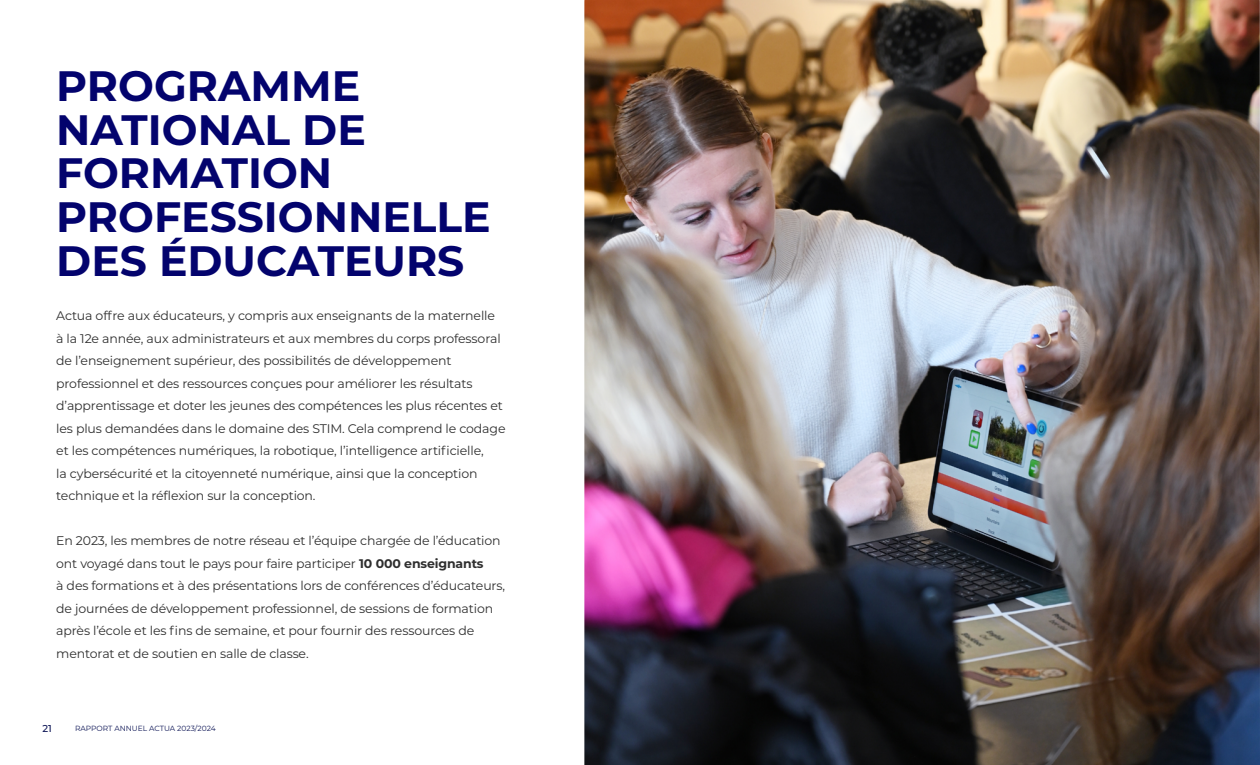
<style>
.page{position:relative;width:1260px;height:765px;background:#fff}
.page>*{position:absolute;margin:0;border:0;box-sizing:border-box;transform-origin:0 0}
.t1{font:700 42.5px/43.8px "Montserrat";color:#03036d}
.t2{font:12.5px/22.5px "Montserrat";letter-spacing:-.01em;color:#2e2e2e}
.t3{font:500 10px "Montserrat";color:#0f1757}
.t4{font:7.5px "Montserrat";color:#0f1757}
.s1{font-weight:700}
</style>
<div class="page">
<img style="left:584px;top:0;width:676px;height:765px">
<h1 class="t1" style="left:56px;top:62px;width:436px">PROGRAMME<br>NATIONAL DE<br>FORMATION<br>PROFESSIONNELLE<br>DES ÉDUCATEURS</h1>
<p class="t2" style="left:56px;top:304px;width:451px">Actua offre aux éducateurs, y compris aux enseignants de la maternelle<br>à la 12e année, aux administrateurs et aux membres du corps professoral de l’enseignement supérieur, des possibilités de développement professionnel et des ressources conçues pour améliorer les résultats d’apprentissage et doter les jeunes des compétences les plus récentes et les plus demandées dans le domaine des STIM. Cela comprend le codage et les compétences numériques, la robotique, l’intelligence artificielle,<br>la cybersécurité et la citoyenneté numérique, ainsi que la conception technique et la réflexion sur la conception.</p>
<p class="t2" style="left:56px;top:529px;width:450px">En 2023, les membres de notre réseau et l’équipe chargée de l’éducation ont voyagé dans tout le pays pour faire participer <span class="s1">10 000 enseignants<br></span>à des formations et à des présentations lors de conférences d’éducateurs, de journées de développement professionnel, de sessions de formation après l’école et les fins de semaine, et pour fournir des ressources de mentorat et de soutien en salle de classe.</p>
<p class="t3" style="left:42px;top:722px;width:11px">21</p>
<p class="t4" style="left:75px;top:723px;width:142px">RAPPORT ANNUEL ACTUA 2023/2024</p>
</div>
